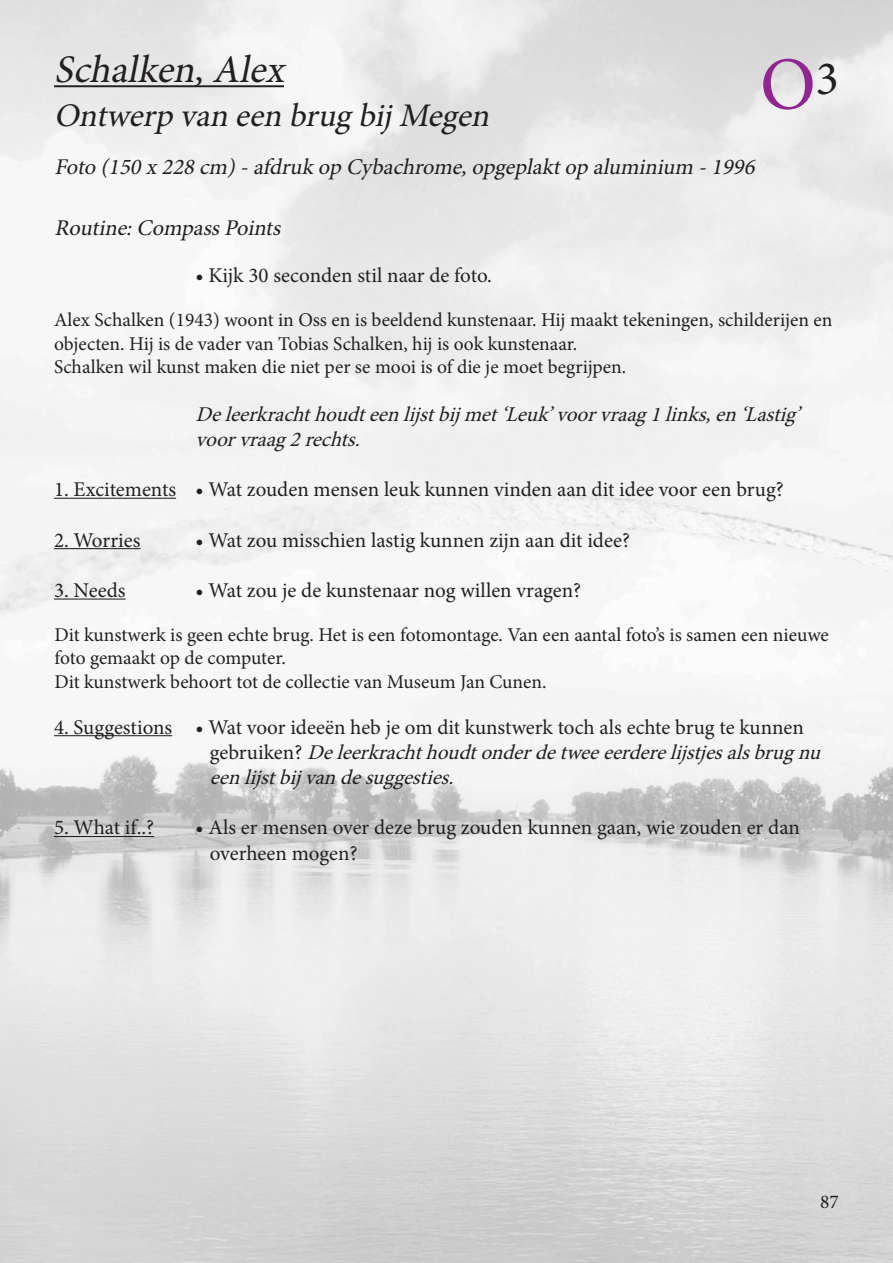
<style>
.page{position:relative;width:893px;height:1263px;background:#fff}
.page>*{position:absolute;margin:0;border:0;box-sizing:border-box;transform-origin:0 0}
.t1{font:75px "Minion Pro";color:#90268f}
.t2{font:italic 39px "Minion Pro";color:#231f20}
.t3{font:italic 33px "Minion Pro";color:#231f20}
.t4{font:italic 22.5px "Minion Pro";color:#231f20}
.t5{font:21px "Minion Pro";color:#231f20}
.t6{font:italic 21px/25.2px "Minion Pro";color:#231f20}
.t7{font:19.5px/23.4px "Minion Pro";color:#231f20}
.s1{font-style:normal}
</style>
<div class="page">
<img style="left:0;top:0;width:893px;height:1263px">
<hr style="left:54px;top:85px;width:230px;height:2px;background:#231f20">
<hr style="left:54px;top:498px;width:122px;height:1px;background:#231f20">
<hr style="left:54px;top:548px;width:87px;height:1px;background:#231f20">
<hr style="left:54px;top:598px;width:72px;height:2px;background:#231f20">
<hr style="left:54px;top:735px;width:118px;height:1px;background:#231f20">
<hr style="left:54px;top:836px;width:100px;height:1px;background:#231f20">
<p class="t2" style="left:54px;top:44px;width:242px">Schalken,Alex</p>
<p class="t3" style="left:54px;top:93px;width:445px">Ontwerp van een brugbij Megen</p>
<p class="t1" style="left:760px;top:34px;width:81px">O<sup>3</sup></p>
<p class="t4" style="left:55px;top:151px;width:707px">Foto (150x228cm)-afdruk op Cybachrome,opgeplaktop aluminium -1996</p>
<p class="t4" style="left:55px;top:213px;width:233px">Routine:CompassPoints</p>
<p class="t5" style="left:196px;top:261px;width:298px">• Kijk 30 seconden stil naar de foto.</p>
<p class="t7" style="left:54px;top:309px;width:780px">Alex Schalken (1943) woont in Oss en is beeldend kunstenaar. Hij maakt tekeningen, schilderijen en objecten. Hij is de vader van Tobias Schalken, hij is ook kunstenaar.</p>
<p class="t7" style="left:54px;top:355px;width:574px">Schalken wil kunst maken die niet per se mooi is of die je moet begrijpen.</p>
<p class="t6" style="left:196px;top:401px;width:613px">Deleerkrachthoudteenlijstbij met‘Leuk’voorvraag1links,en‘Lastig’ voorvraag2rechts.</p>
<p class="t5" style="left:196px;top:475px;width:590px">• Wat zouden mensen leuk kunnen vinden aan dit idee voor een brug?</p>
<p class="t5" style="left:196px;top:526px;width:436px">• Wat zou misschien lastig kunnen zijn aan dit idee?</p>
<p class="t5" style="left:196px;top:576px;width:387px">• Wat zou je de kunstenaar nog willen vragen?</p>
<p class="t7" style="left:55px;top:623px;width:776px">Dit kunstwerk is geen echte brug. Het is een fotomontage. Van een aantal foto’s is samen een nieuwe foto gemaakt op de computer.</p>
<p class="t7" style="left:55px;top:670px;width:494px">Dit kunstwerk behoort tot de collectie van Museum Jan Cunen.</p>
<p class="t5" style="left:54px;top:713px;width:120px">4. Suggestions</p>
<p class="t5" style="left:54px;top:475px;width:124px">1. Excitements</p>
<p class="t5" style="left:54px;top:526px;width:88px">2. Worries</p>
<p class="t5" style="left:54px;top:576px;width:73px">3. Needs</p>
<p class="t5" style="left:196px;top:713px;width:610px">• Wat voor ideeën heb je om dit kunstwerk toch als echte brug te kunnen</p>
<p class="t6" style="left:210px;top:740px;width:619px"><span class="s1">g e b r u i k e n ?</span> Deleerkrachthoudtonderdetweeeerderelijstjesalsbrugnu</p>
<p class="t6" style="left:210px;top:765px;width:252px">eenlij stbij vandesuggesties.</p>
<p class="t5" style="left:196px;top:814px;width:606px">• Als er mensen over deze brug zouden kunnen gaan, wie zouden er dan</p>
<p class="t5" style="left:210px;top:839px;width:149px">overheen mogen?</p>
<p class="t5" style="left:54px;top:814px;width:102px">5. What if..?</p>
<p class="t7" style="left:820px;top:1190px;width:20px">87</p>
</div>
